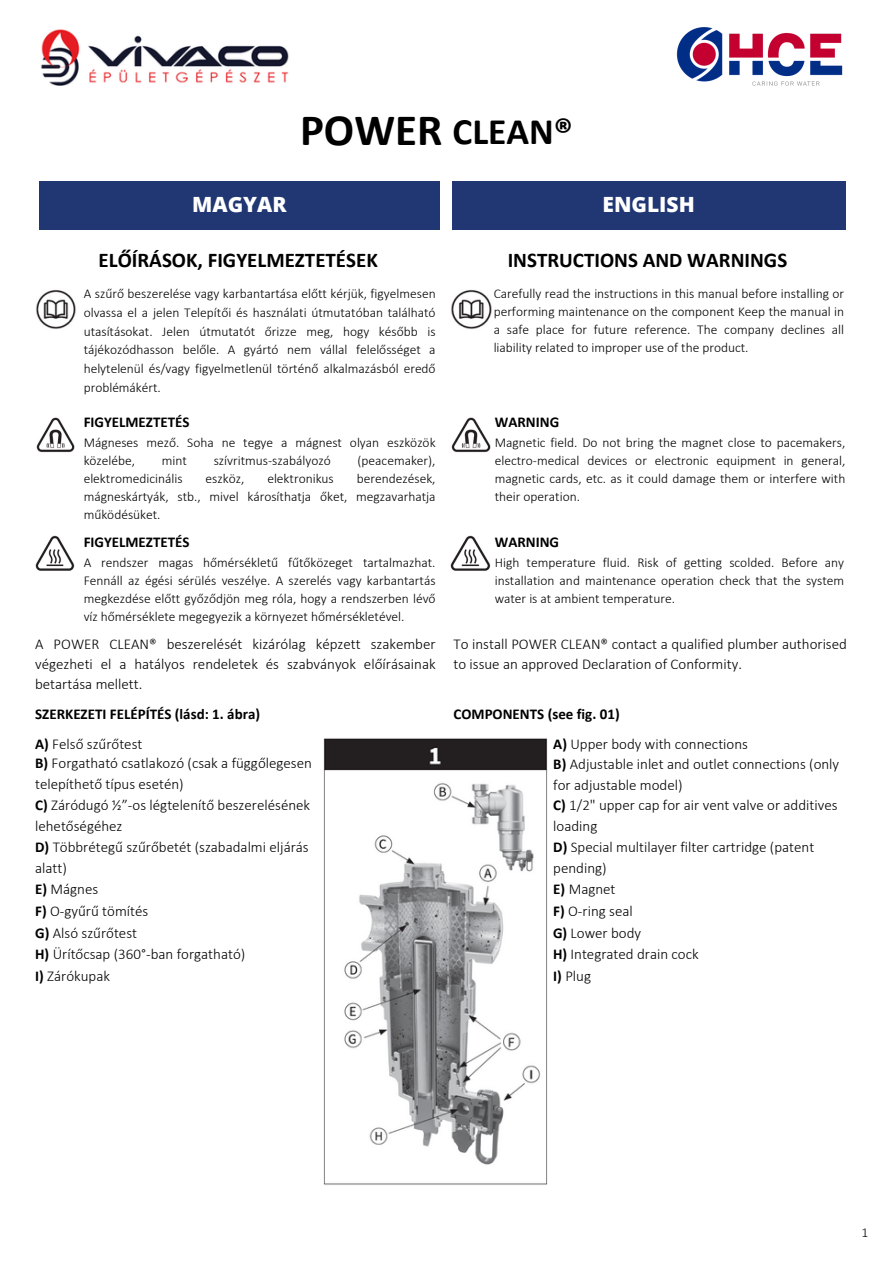
<style>
.page{position:relative;width:893px;height:1264px;background:#fff}
.page>*{position:absolute;margin:0;border:0;box-sizing:border-box;transform-origin:0 0}
.t1{font:700 45px "Calibri";color:#000}
.t2{font:700 37.5px "Calibri";color:#000}
.t3{font:700 21px "Calibri";color:#000}
.t4{font:800 21px "Open Sans";color:#fff}
.t5{font:300 15px/20.2px "Calibri";color:#000}
.t6{font:700 15px "Calibri";color:#000}
.t7{font:300 13.5px/18px "Calibri";color:#000;text-align:justify}
.s1{font-weight:700}
</style>
<div class="page">
<img style="left:41px;top:29px;width:248px;height:56px">
<img style="left:676px;top:27px;width:167px;height:59px">
<div style="left:39px;top:181px;width:400px;height:48px;background:#203773"></div>
<div style="left:452px;top:181px;width:393px;height:48px;background:#203773"></div>
<img style="left:451px;top:290px;width:41px;height:39px">
<img style="left:36px;top:290px;width:40px;height:39px">
<img style="left:36px;top:417px;width:38px;height:35px">
<img style="left:451px;top:417px;width:39px;height:35px">
<img style="left:35px;top:536px;width:39px;height:35px">
<img style="left:450px;top:536px;width:40px;height:35px">
<img style="left:323px;top:738px;width:224px;height:447px">
<p class="t1" style="left:300px;top:111px;width:144px">POWER</p>
<p class="t2" style="left:452px;top:116px;width:122px">CLEAN®</p>
<p class="t4" style="left:192px;top:190px;width:96px">MAGYAR</p>
<p class="t4" style="left:602px;top:190px;width:94px">ENGLISH</p>
<p class="t3" style="left:99px;top:251px;width:281px">ELŐÍRÁSOK, FIGYELMEZTETÉSEK</p>
<p class="t3" style="left:507px;top:251px;width:281px">INSTRUCTIONS AND WARNINGS</p>
<p class="t7" style="left:493px;top:286px;width:352px">Carefully read the instructions in this manual before installing or performing maintenance on the component Keep the manual in a safe place for future reference. The company declines all liability related to improper use of the product.</p>
<p class="t7" style="left:84px;top:285px;width:353px;line-height:18.8px">A szűrő beszerelése vagy karbantartása előtt kérjük, figyelmesen olvassa el a jelen Telepítői és használati útmutatóban található utasításokat. Jelen útmutatót őrizze meg, hogy később is tájékozódhasson belőle. A gyártó nem vállal felelősséget a helytelenül és/vagy figyelmetlenül történő alkalmazásból eredő problémákért.</p>
<p class="t6" style="left:84px;top:416px;width:107px">FIGYELMEZTETÉS</p>
<p class="t7" style="left:84px;top:435px;width:353px">Mágneses mező. Soha ne tegye a mágnest olyan eszközök közelébe,</p>
<p class="t6" style="left:495px;top:416px;width:66px">WARNING</p>
<p class="t7" style="left:495px;top:435px;width:352px">Magnetic field. Do not bring the magnet close to pacemakers, electro-medical devices or electronic equipment in general, magnetic cards, etc. as it could damage them or interfere with their operation.</p>
<p class="t7" style="left:162px;top:453px;width:27px">mint</p>
<p class="t7" style="left:214px;top:453px;width:118px">szívritmus-szabályozó</p>
<p class="t7" style="left:357px;top:453px;width:79px">(peacemaker),</p>
<p class="t7" style="left:84px;top:471px;width:100px">elektromedicinális</p>
<p class="t7" style="left:205px;top:471px;width:40px">eszköz,</p>
<p class="t7" style="left:267px;top:471px;width:68px">elektronikus</p>
<p class="t7" style="left:84px;top:471px;width:353px;text-indent:273px">berendezések, mágneskártyák, stb., mivel károsíthatja őket, megzavarhatja működésüket.</p>
<p class="t6" style="left:84px;top:535px;width:107px">FIGYELMEZTETÉS</p>
<p class="t7" style="left:84px;top:554px;width:353px">A rendszer magas hőmérsékletű fűtőközeget tartalmazhat.<br>Fennáll az égési sérülés veszélye. A szerelés vagy karbantartás megkezdése előtt győződjön meg róla, hogy a rendszerben lévő víz hőmérséklete megegyezik a környezet hőmérsékletével.</p>
<p class="t6" style="left:494px;top:535px;width:66px">WARNING</p>
<p class="t7" style="left:494px;top:554px;width:351px">High temperature fluid. Risk of getting scolded. Before any installation and maintenance operation check that the system water is at ambient temperature.</p>
<p class="t5" style="left:35px;top:634px;width:402px;text-align:justify">A POWER CLEAN® beszerelését kizárólag képzett szakember végezheti el a hatályos rendeletek és szabványok előírásainak betartása mellett.</p>
<p class="t5" style="left:453px;top:634px;width:395px">To install POWER CLEAN® contact a qualified plumber authorised to issue an approved Declaration of Conformity.</p>
<p class="t6" style="left:35px;top:707px;width:226px">SZERKEZETI FELÉPÍTÉS (lásd: 1. ábra)</p>
<p class="t6" style="left:453px;top:708px;width:168px">COMPONENTS (see fig. 01)</p>
<p class="t5" style="left:35px;top:734px;width:109px"><span class="s1">A)</span> Felső szűrőtest</p>
<p class="t5" style="left:553px;top:734px;width:196px"><span class="s1">A)</span> Upper body with connections</p>
<p class="t5" style="left:35px;top:754px;width:278px"><span class="s1">B)</span> Forgatható csatlakozó (csak a függőlegesen telepíthető típus esetén)</p>
<p class="t5" style="left:553px;top:755px;width:287px"><span class="s1">B)</span> Adjustable inlet and outlet connections (only for adjustable model)</p>
<p class="t5" style="left:35px;top:796px;width:276px"><span class="s1">C)</span> Záródugó ½”-os légtelenítő beszerelésének lehetőségéhez</p>
<p class="t5" style="left:553px;top:796px;width:286px"><span class="s1">C)</span> 1/2" upper cap for air vent valve or additives loading</p>
<p class="t5" style="left:35px;top:838px;width:275px"><span class="s1">D)</span> Többrétegű szűrőbetét (szabadalmi eljárás alatt)</p>
<p class="t5" style="left:553px;top:838px;width:262px"><span class="s1">D)</span> Special multilayer filter cartridge (patent pending)</p>
<p class="t5" style="left:35px;top:880px;width:65px"><span class="s1">E)</span> Mágnes</p>
<p class="t5" style="left:553px;top:880px;width:64px"><span class="s1">E)</span> Magnet</p>
<p class="t5" style="left:35px;top:902px;width:115px"><span class="s1">F)</span> O-gyűrű tömítés</p>
<p class="t5" style="left:553px;top:902px;width:81px"><span class="s1">F)</span> O-ring seal</p>
<p class="t5" style="left:35px;top:923px;width:103px"><span class="s1">G)</span> Alsó szűrőtest</p>
<p class="t5" style="left:553px;top:923px;width:90px"><span class="s1">G)</span> Lower body</p>
<p class="t5" style="left:35px;top:945px;width:212px"><span class="s1">H)</span> Ürítőcsap (360°-ban forgatható)</p>
<p class="t5" style="left:553px;top:945px;width:147px"><span class="s1">H)</span> Integrated drain cock</p>
<p class="t5" style="left:35px;top:967px;width:76px"><span class="s1">I)</span> Zárókupak</p>
<p class="t5" style="left:553px;top:967px;width:39px"><span class="s1">I)</span> Plug</p>
<p class="t7" style="left:861px;top:1224px;width:8px">1</p>
</div>
